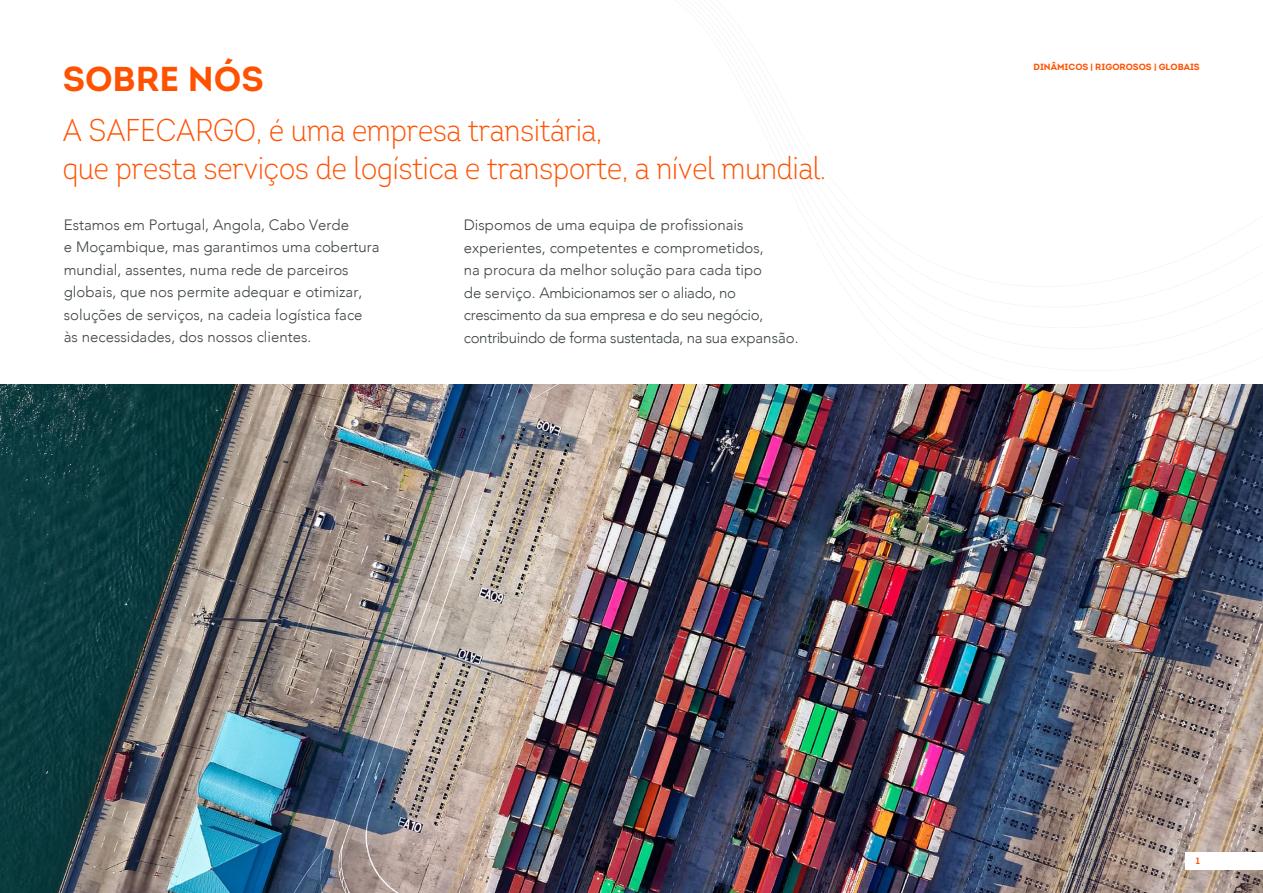
<style>
.page{position:relative;width:1263px;height:893px;background:#fff}
.page>*{position:absolute;margin:0;border:0;box-sizing:border-box;transform-origin:0 0}
.t1{font:700 34.5px "Intro";color:#ff5100}
.t2{font:300 31.5px/37.8px "Intro Cond";color:#ff5100}
.t3{font:300 15px/22.5px "Avenir";color:#3d4543}
.t4{font:700 9px "Intro";color:#ff5100}
</style>
<div class="page">
<img style="left:0;top:384px;width:1263px;height:509px">
<img style="left:618px;top:384px;width:645px;height:55px">
<div style="left:1185px;top:852px;width:78px;height:18px;background:#fff"></div>
<h1 class="t1" style="left:63px;top:57px;width:202px">SOBRE NÓS</h1>
<p class="t4" style="left:1033px;top:61px;width:168px">DINÂMICOS | RIGOROSOS | GLOBAIS</p>
<h2 class="t2" style="left:63px;top:111px;width:765px">A SAFECARGO, é uma empresa transitária,<br>que presta serviços de logística e transporte, a nível mundial.</h2>
<p class="t3" style="left:64px;top:213px;width:317px">Estamos em Portugal, Angola, Cabo Verde<br>e Moçambique, mas garantimos uma cobertura mundial, assentes, numa rede de parceiros globais, que nos permite adequar e otimizar, soluções de serviços, na cadeia logística face às necessidades, dos nossos clientes.</p>
<p class="t3" style="left:464px;top:214px;width:336px">Dispomos de uma equipa de profissionais experientes, competentes e comprometidos,<br>na procura da melhor solução para cada tipo<br>de serviço. Ambicionamos ser o aliado, no crescimento da sua empresa e do seu negócio, contribuindo de forma sustentada, na sua expansão.</p>
<p class="t4" style="left:1196px;top:855px;width:6px">1</p>
</div>
